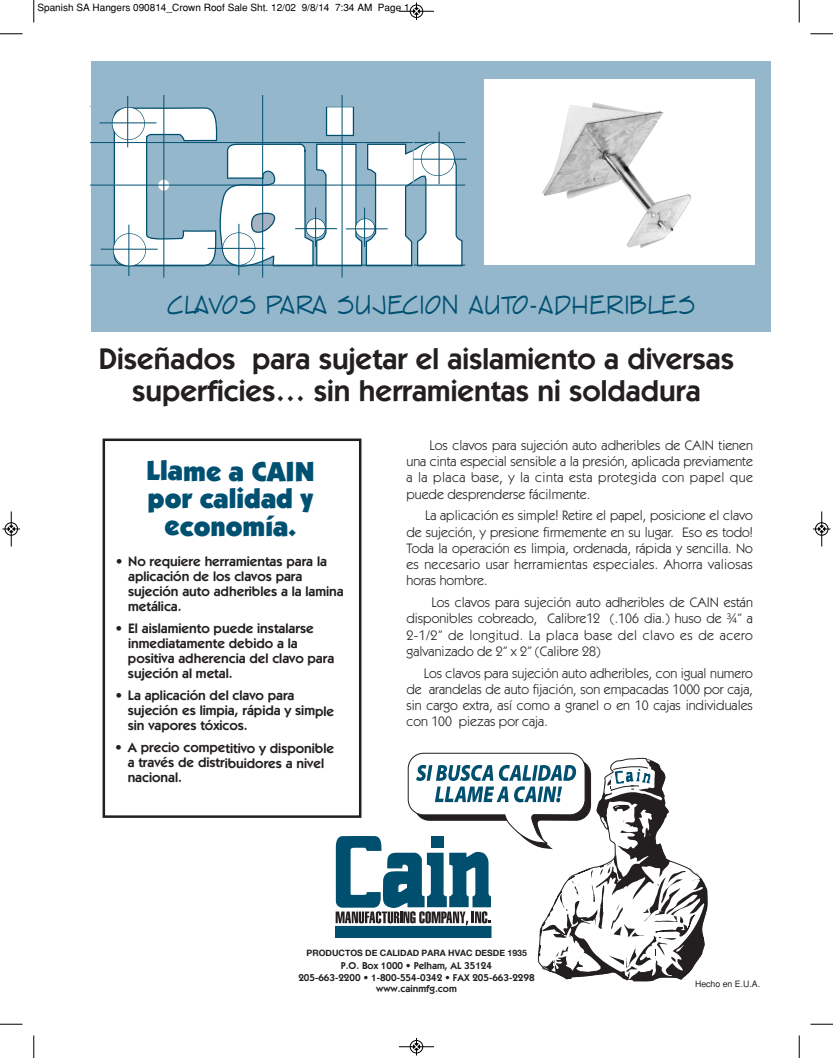
<style>
.page{position:relative;width:833px;height:1058px;background:#fff}
.page>*{position:absolute;margin:0;border:0;box-sizing:border-box;transform-origin:0 0}
.t1{font:600 30px/32.5px "Itc Kabel";color:#231f20;text-align:center}
.t2{font:900 27.5px/27.5px "Itc Kabel";color:#005072;text-align:center}
.t3{font:700 22.5px "Architxt";letter-spacing:.075em;color:#005072;scale:.82 1}
.t4{font:13.75px/16.2px "Itc Kabel";color:#231f20;text-align:justify}
.t5{font:600 13.75px/15px "Itc Kabel";color:#231f20}
.t6{font:600 10px/11.2px "Itc Kabel";color:#231f20;text-align:center}
.t7{font:10px "Helvetica";color:#000}
.t8{font:700 8.75px "Helvetica Neue";color:#231f20}
.t9{font:8.75px "Helvetica";color:#231f20}
</style>
<div class="page">
<div style="left:102px;top:438px;width:259px;height:379px;border:2px solid #231f20"></div>
<div style="left:91px;top:62px;width:680px;height:270px;background:#95b7cb"></div>
<div style="left:484px;top:79px;width:270px;height:185px;background:#fff"></div>
<img style="left:542px;top:102px;width:149px;height:146px">
<svg style="left:335px;top:752px;width:372px;height:229px"></svg>
<div style="left:336px;top:926px;width:155px;height:11px;background:#014f6e"></div>
<div style="left:335px;top:926px;width:156px;height:12px;border:1px solid #014f6e"></div>
<div style="left:431px;top:836px;width:12px;height:12px;background:#014f6e"></div>
<svg style="left:114px;top:107px;width:348px;height:160px"></svg>
<hr style="left:90px;top:142px;width:375px;height:1px;background:#005072">
<hr style="left:89px;top:106px;width:376px;height:1px;background:#95b7cb">
<hr style="left:90px;top:265px;width:375px;height:1px;background:#005072">
<hr style="left:262px;top:95px;width:1px;height:183px;background:#005072">
<hr style="left:342px;top:95px;width:1px;height:183px;background:#005072">
<hr style="left:413px;top:95px;width:1px;height:183px;background:#95b7cb">
<div style="left:421px;top:143px;width:33px;height:32px;background:#fffefd;border-radius:50%"></div>
<div style="left:421px;top:142px;width:33px;height:34px;border:1px solid #005072;border-radius:50%"></div>
<svg style="left:306px;top:219px;width:19px;height:18px"></svg>
<div style="left:306px;top:218px;width:19px;height:20px;border:1px solid #005072;border-radius:50%"></div>
<div style="left:223px;top:233px;width:32px;height:32px;background:#fffefd;border-radius:50%"></div>
<div style="left:222px;top:232px;width:33px;height:33px;border:1px solid #005072;border-radius:50%"></div>
<div style="left:112px;top:108px;width:32px;height:31px;background:#fffefd;border-radius:50%"></div>
<div style="left:112px;top:107px;width:33px;height:33px;border:1px solid #005072;border-radius:50%"></div>
<div style="left:114px;top:234px;width:31px;height:32px;background:#fffefd;border-radius:50%"></div>
<div style="left:113px;top:233px;width:33px;height:33px;border:1px solid #005072;border-radius:50%"></div>
<hr style="left:101px;top:249px;width:57px;height:1px;background:#005072">
<hr style="left:99px;top:123px;width:57px;height:1px;background:#005072">
<hr style="left:413px;top:159px;width:53px;height:1px;background:#005072">
<hr style="left:208px;top:248px;width:56px;height:1px;background:#005072">
<hr style="left:295px;top:228px;width:42px;height:1px;background:#005072">
<hr style="left:127px;top:96px;width:1px;height:51px;background:#005072">
<hr style="left:128px;top:225px;width:1px;height:51px;background:#005072">
<hr style="left:238px;top:224px;width:1px;height:51px;background:#005072">
<hr style="left:315px;top:207px;width:1px;height:40px;background:#005072">
<hr style="left:439px;top:132px;width:1px;height:52px;background:#005072">
<svg style="left:356px;top:219px;width:18px;height:18px"></svg>
<div style="left:355px;top:218px;width:20px;height:20px;border:1px solid #005072;border-radius:50%"></div>
<hr style="left:346px;top:228px;width:42px;height:1px;background:#005072">
<hr style="left:364px;top:208px;width:1px;height:39px;background:#005072">
<svg style="left:158px;top:180px;width:11px;height:11px"></svg>
<div style="left:158px;top:179px;width:12px;height:12px;border:1px solid #bcbdc0;border-radius:50%"></div>
<hr style="left:163px;top:95px;width:1px;height:183px;background:#005072">
<hr style="left:90px;top:185px;width:375px;height:1px;background:#005072">
<svg style="left:33px;top:0;width:2px;height:22px"></svg>
<svg style="left:0;top:33px;width:22px;height:2px"></svg>
<svg style="left:798px;top:0;width:2px;height:22px"></svg>
<svg style="left:810px;top:33px;width:22px;height:2px"></svg>
<svg style="left:33px;top:1035px;width:2px;height:23px"></svg>
<svg style="left:0;top:1023px;width:22px;height:2px"></svg>
<svg style="left:798px;top:1035px;width:2px;height:23px"></svg>
<svg style="left:810px;top:1023px;width:22px;height:2px"></svg>
<hr style="left:399px;top:11px;width:35px;height:1px;background:#000">
<div style="left:410px;top:5px;width:13px;height:13px;border:1px solid #000;border-radius:50%"></div>
<svg style="left:413px;top:2px;width:6px;height:18px"></svg>
<hr style="left:399px;top:1046px;width:35px;height:1px;background:#000">
<div style="left:410px;top:1040px;width:13px;height:13px;border:1px solid #000;border-radius:50%"></div>
<svg style="left:413px;top:1038px;width:6px;height:17px"></svg>
<hr style="left:11px;top:511px;width:1px;height:35px;background:#000">
<div style="left:5px;top:522px;width:13px;height:13px;border:1px solid #000;border-radius:50%"></div>
<svg style="left:2px;top:526px;width:18px;height:6px"></svg>
<hr style="left:821px;top:511px;width:1px;height:35px;background:#000">
<div style="left:815px;top:522px;width:13px;height:13px;border:1px solid #000;border-radius:50%"></div>
<svg style="left:813px;top:526px;width:17px;height:6px"></svg>
<p class="t7" style="left:38px;top:2px;width:373px">Spanish SA Hangers 090814_Crown Roof Sale Sht. 12/02 9/8/14 7:34 AM Page 1</p>
<h3 class="t3" style="left:167px;top:292px;width:644px">CLAVOS PARA SUJECION AUTO-ADHERIBLES</h3>
<h1 class="t1" style="left:99px;top:345px;width:636px">Diseñados para sujetar el aislamiento a diversas superficies… sin herramientas ni soldadura</h1>
<h2 class="t2" style="left:146px;top:460px;width:170px">Llame a CAIN por calidad y economía.</h2>
<p class="t5" style="left:128px;top:555px;width:217px;text-indent:-12px">• No requiere herramientas para la aplicación de los clavos para sujeción auto adheribles a la lamina metálica.</p>
<p class="t5" style="left:128px;top:622px;width:208px;text-indent:-12px">• El aislamiento puede instalarse inmediatamente debido a la positiva adherencia del clavo para sujeción al metal.</p>
<p class="t5" style="left:128px;top:689px;width:208px;text-indent:-12px">• La aplicación del clavo para sujeción es limpia, rápida y simple sin vapores tóxicos.</p>
<p class="t5" style="left:128px;top:741px;width:208px;text-indent:-12px">• A precio competitivo y disponible a través de distribuidores a nivel nacional.</p>
<p class="t4" style="left:406px;top:438px;width:348px;text-indent:23px">Los clavos para sujeción auto adheribles de CAIN tienen una cinta especial sensible a la presión, aplicada previamente a la placa base, y la cinta esta protegida con papel que puede desprenderse fácilmente.</p>
<p class="t4" style="left:406px;top:508px;width:348px;text-indent:19px">La aplicación es simple! Retire el papel, posicione el clavo de sujeción, y presione firmemente en su lugar. Eso es todo!<br>Toda la operación es limpia, ordenada, rápida y sencilla. No es necesario usar herramientas especiales. Ahorra valiosas horas hombre.</p>
<p class="t4" style="left:406px;top:595px;width:348px;text-indent:25px">Los clavos para sujeción auto adheribles de CAIN están disponibles cobreado, Calibre12 (.106 dia.) huso de ¾” a 2-1/2” de longitud. La placa base del clavo es de acero galvanizado de 2” x 2” (Calibre 28)</p>
<p class="t4" style="left:406px;top:665px;width:348px;text-indent:17px">Los clavos para sujeción auto adheribles, con igual numero de arandelas de auto fijación, son empacadas 1000 por caja, sin cargo extra, así como a granel o en 10 cajas individuales con 100 piezas por caja.</p>
<p class="t8" style="left:306px;top:948px;width:222px">PRODUCTOS DE CALIDAD PARA HVAC DESDE 1935</p>
<p class="t6" style="left:298px;top:961px;width:238px">P.O. Box 1000 • Pelham, AL 35124<br>205-663-2200 • 1-800-554-0342 • FAX 205-663-2298 www.cainmfg.com</p>
<p class="t9" style="left:695px;top:978px;width:67px">Hecho en E.U.A.</p>
</div>
